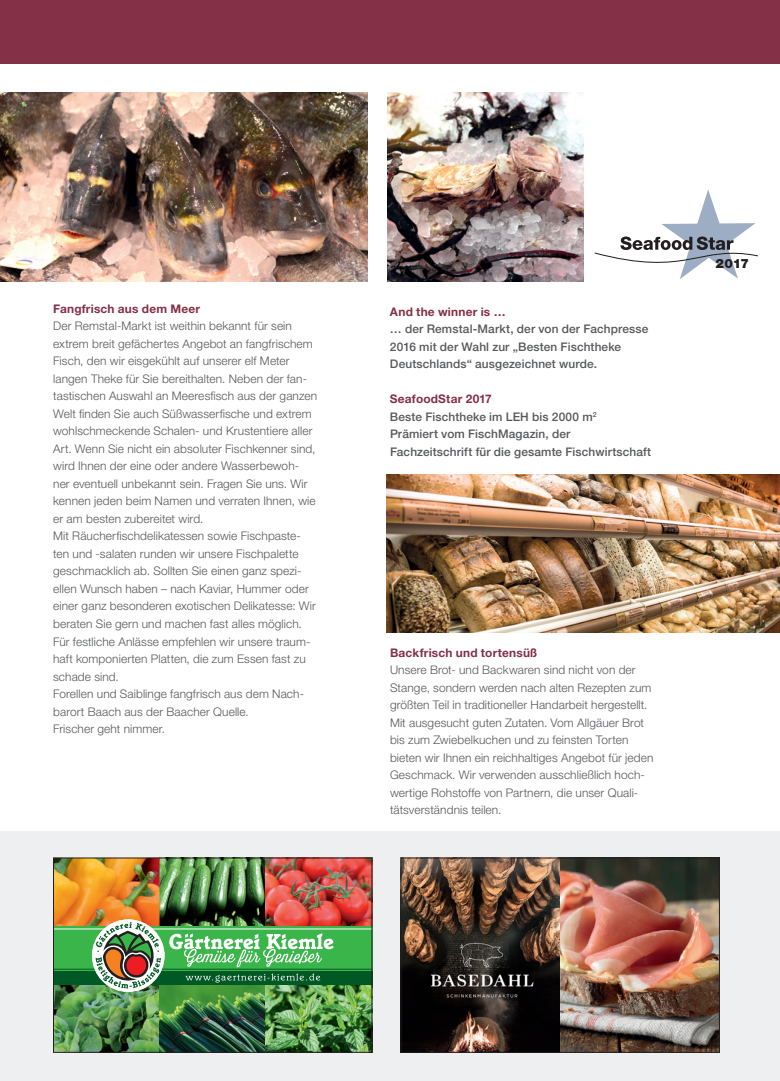
<style>
.page{position:relative;width:780px;height:1081px;background:#fff}
.page>*{position:absolute;margin:0;border:0;box-sizing:border-box;transform-origin:0 0}
.t1{font:900 12.88px "Helvetica Neue LT Std";color:#231f20}
.t2{font:300 11.88px/17.5px "Helvetica Neue LT Std";letter-spacing:.01em;color:#57585a}
.t3{font:500 11.88px/17.5px "Helvetica Neue LT Std";letter-spacing:.01em;color:#57585a}
.t4{font:700 11.88px "Helvetica Neue LT Std";letter-spacing:.015em;color:#843046}
.s1{font-weight:700;color:#843046}
</style>
<div class="page">
<div style="left:0;top:831px;width:780px;height:250px;background:#edeff1"></div>
<div style="left:0;top:0;width:780px;height:64px;background:#843046"></div>
<img style="left:55px;top:859px;width:315px;height:67px">
<img style="left:55px;top:984px;width:315px;height:66px">
<div style="left:53px;top:926px;width:319px;height:45px;background:#3ab54a"></div>
<div style="left:53px;top:971px;width:319px;height:13px;background:#005824"></div>
<hr style="left:53px;top:928px;width:319px;height:1px;background:#fff">
<hr style="left:53px;top:969px;width:319px;height:1px;background:#005824">
<svg style="left:186px;top:973px;width:134px;height:9px"></svg>
<div style="left:92px;top:919px;width:72px;height:73px;background:#fff;border-radius:50%"></div>
<svg style="left:169px;top:933px;width:164px;height:34px"></svg>
<svg style="left:96px;top:922px;width:65px;height:66px"></svg>
<div style="left:53px;top:857px;width:319px;height:195px;border:1px solid #231f20"></div>
<img style="left:402px;top:859px;width:159px;height:191px">
<img style="left:561px;top:859px;width:156px;height:191px">
<div style="left:400px;top:857px;width:319px;height:195px;border:1px solid #231f20"></div>
<img style="left:0;top:92px;width:368px;height:189px">
<img style="left:387px;top:92px;width:196px;height:189px">
<img style="left:386px;top:475px;width:394px;height:157px">
<svg style="left:594px;top:189px;width:164px;height:90px"></svg>
<p class="t4" style="left:53px;top:301px;width:148px">Fangfrisch aus dem Meer</p>
<p class="t2" style="left:53px;top:317px;width:265px">Der Remstal-Markt ist weithin bekannt für sein extrem breit gefächertes Angebot an fangfrischem Fisch, den wir eisgekühlt auf unserer elf Meter langen Theke für Sie bereithalten. Neben der fan&shy;tastischen Auswahl an Meeresfisch aus der ganzen Welt finden Sie auch Süßwasserfische und extrem wohlschmeckende Schalen- und Krustentiere aller Art. Wenn Sie nicht ein absoluter Fischkenner sind, wird Ihnen der eine oder andere Wasserbewoh&shy;ner eventuell unbekannt sein. Fragen Sie uns. Wir kennen jeden beim Namen und verraten Ihnen, wie er am besten zubereitet wird.<br>Mit Räucherfischdelikatessen sowie Fischpaste&shy;ten und -salaten runden wir unsere Fischpalette geschmacklich ab. Sollten Sie einen ganz spezi&shy;ellen Wunsch haben – nach Kaviar, Hummer oder einer ganz besonderen exotischen Delikatesse: Wir beraten Sie gern und machen fast alles möglich.<br>Für festliche Anlässe empfehlen wir unsere traum&shy;haft komponierten Platten, die zum Essen fast zu schade sind.<br>Forellen und Saiblinge fangfrisch aus dem Nach&shy;barort Baach aus der Baacher Quelle.<br>Frischer geht nimmer.</p>
<p class="t4" style="left:390px;top:304px;width:117px">And the winner is …</p>
<p class="t3" style="left:390px;top:320px;width:260px">… der Remstal-Markt, der von der Fachpresse<br>2016 mit der Wahl zur „Besten Fischtheke<br>Deutschlands“ ausgezeichnet wurde.</p>
<p class="t3" style="left:390px;top:390px;width:263px"><span class="s1">SeafoodStar 2017<br></span>Beste Fischtheke im LEH bis 2000 m<sup>2<br></sup>Prämiert vom FischMagazin, der Fachzeitschrift für die gesamte Fischwirtschaft</p>
<p class="t1" style="left:715px;top:256px;width:35px">2017</p>
<p class="t4" style="left:390px;top:645px;width:149px">Backfrisch und tortensüß</p>
<p class="t2" style="left:390px;top:661px;width:265px">Unsere Brot- und Backwaren sind nicht von der Stange, sondern werden nach alten Rezepten zum größten Teil in traditioneller Handarbeit hergestellt.<br>Mit ausgesucht guten Zutaten. Vom Allgäuer Brot bis zum Zwiebelkuchen und zu feinsten Torten bieten wir Ihnen ein reichhaltiges Angebot für jeden Geschmack. Wir verwenden ausschließlich hoch&shy;wertige Rohstoffe von Partnern, die unser Quali&shy;tätsverständnis teilen.</p>
</div>
